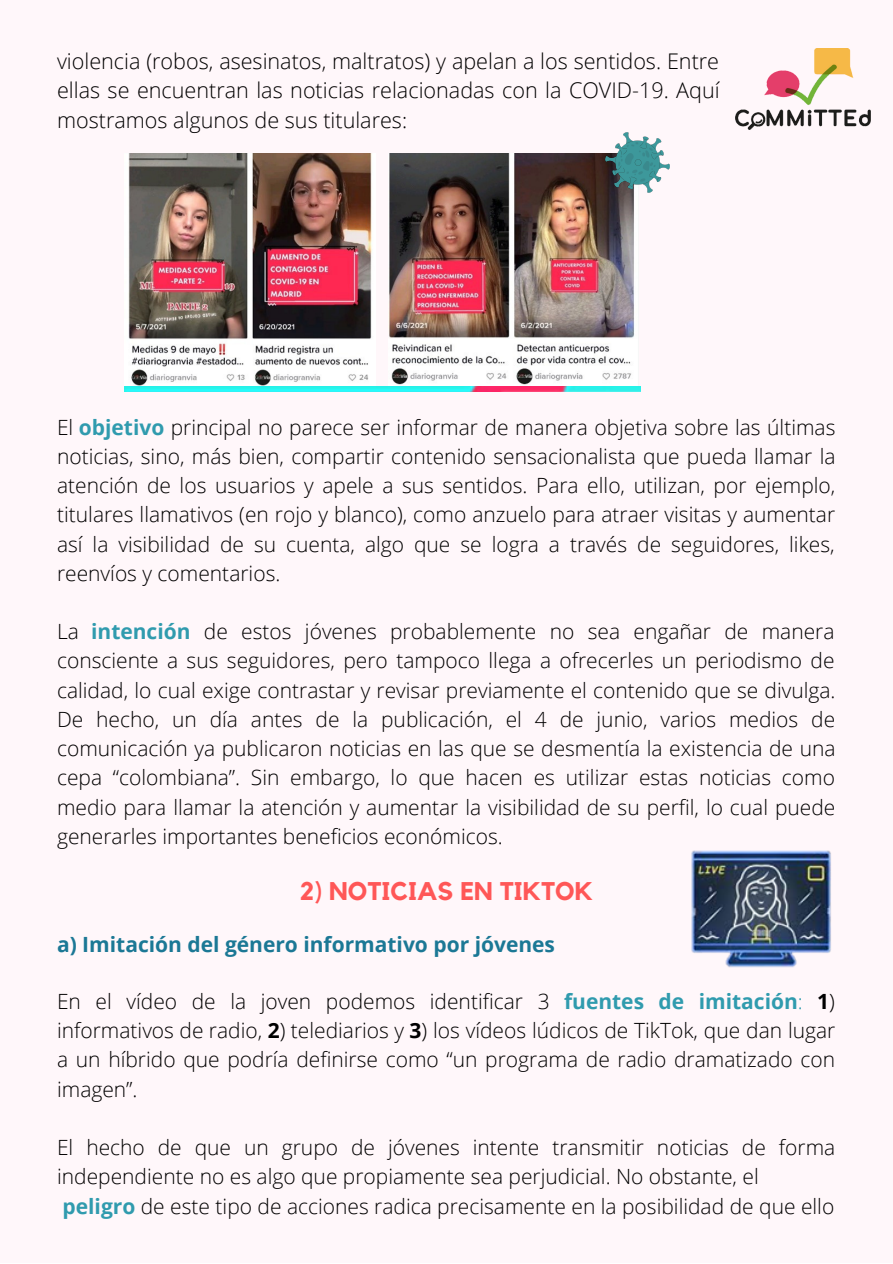
<style>
.page{position:relative;width:893px;height:1264px;background:#fff}
.page>*{position:absolute;margin:0;border:0;box-sizing:border-box;transform-origin:0 0}
.t1{font:700 25.5px "Kollektif";color:#ff5757}
.t2{font:300 21.6px/29.2px "Open Sans";color:#000;text-align:justify}
.t3{font:300 21px/29.2px "Open Sans";color:#000;text-align:justify}
.t4{font:700 21px "Open Sans";color:#1b7895}
.s1{font-weight:700;color:#309bae}
.s2{color:#309bae}
.s3{font-weight:700}
</style>
<div class="page">
<div style="left:0;top:0;width:892px;height:1262px;background:#fff7fa"></div>
<img style="left:735px;top:49px;width:135px;height:81px">
<img style="left:128px;top:153px;width:244px;height:233px">
<img style="left:389px;top:153px;width:246px;height:232px">
<img style="left:691px;top:850px;width:140px;height:118px">
<img style="left:124px;top:386px;width:516px;height:6px">
<img style="left:605px;top:132px;width:64px;height:61px">
<p class="t2" style="left:57px;top:46px;width:664px">violencia (robos, asesinatos, maltratos) y apelan a los sentidos. Entre ellas se encuentran las noticias relacionadas con la COVID-19. Aquí mostramos algunos de sus titulares:</p>
<p class="t3" style="left:57px;top:412px;width:780px">El <span class="s1">objetivo</span> principal no parece ser informar de manera objetiva sobre las últimas noticias, sino, más bien, compartir contenido sensacionalista que pueda llamar la atención de los usuarios y apele a sus sentidos. Para ello, utilizan, por ejemplo, titulares llamativos (en rojo y blanco), como anzuelo para atraer visitas y aumentar así la visibilidad de su cuenta, algo que se logra a través de seguidores, likes, reenvíos y comentarios.</p>
<p class="t3" style="left:57px;top:616px;width:780px">La <span class="s1">intención</span> de estos jóvenes probablemente no sea engañar de manera consciente a sus seguidores, pero tampoco llega a ofrecerles un periodismo de calidad, lo cual exige contrastar y revisar previamente el contenido que se divulga.<br>De hecho, un día antes de la publicación, el 4 de junio, varios medios de comunicación ya publicaron noticias en las que se desmentía la existencia de una cepa “colombiana”. Sin embargo, lo que hacen es utilizar estas noticias como medio para llamar la atención y aumentar la visibilidad de su perfil, lo cual puede generarles importantes beneficios económicos.</p>
<p class="t1" style="left:300px;top:879px;width:294px">2) NOTICIAS EN TIKTOK</p>
<p class="t4" style="left:57px;top:929px;width:499px">a) Imitación del género informativo por jóvenes</p>
<p class="t3" style="left:57px;top:986px;width:779px">En el vídeo de la joven podemos identificar 3 <span class="s1">fuentes de imitación</span><span class="s2">:</span> <span class="s3">1</span>) informativos de radio, <span class="s3">2</span>) telediarios y <span class="s3">3</span>) los vídeos lúdicos de TikTok, que dan lugar a un híbrido que podría definirse como “un programa de radio dramatizado con imagen”.</p>
<p class="t3" style="left:57px;top:1132px;width:779px;text-align:left">El hecho de que un grupo de jóvenes intente transmitir noticias de forma independiente no es algo que propiamente sea perjudicial. No obstante, el <span class="s1">peligro</span> de este tipo de acciones radica precisamente en la posibilidad de que ello</p>
</div>
